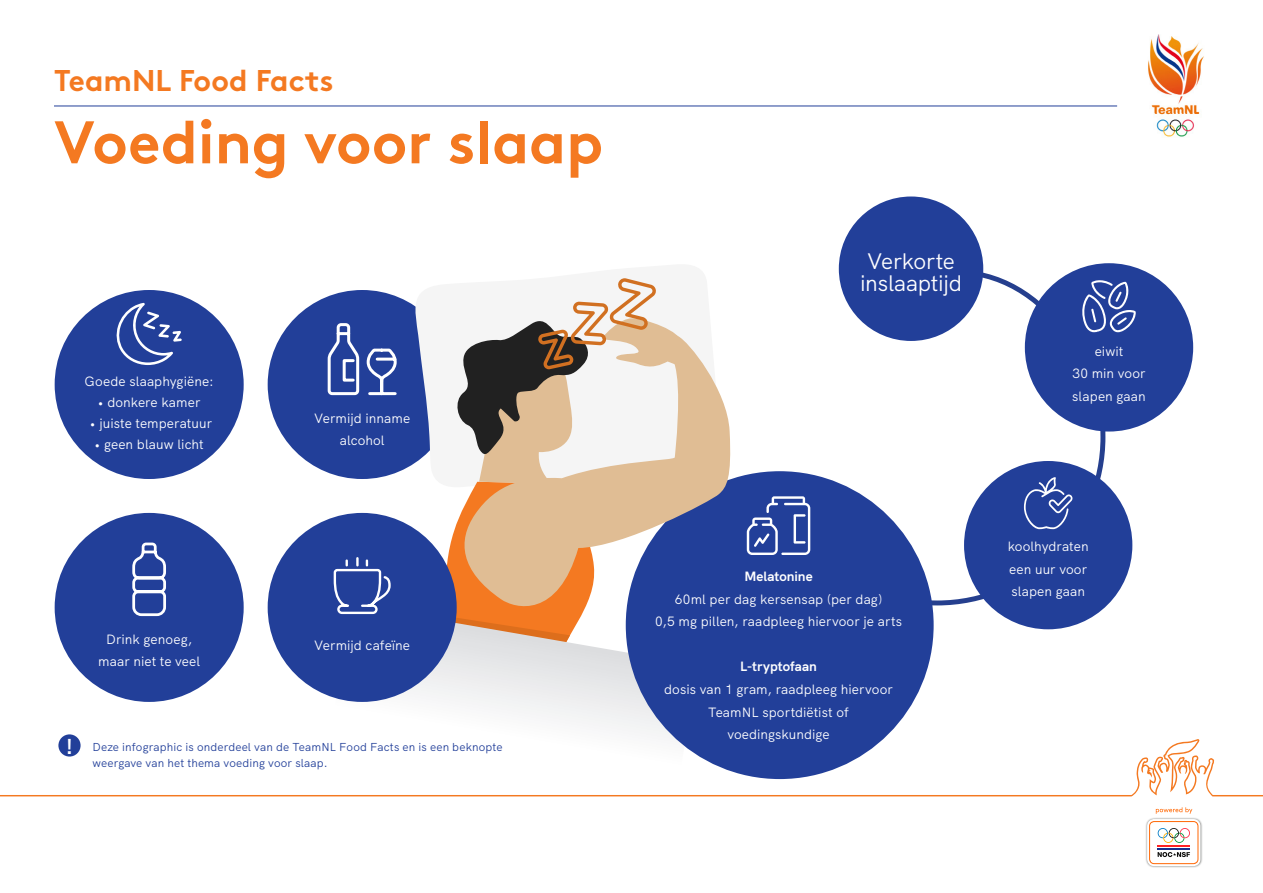
<style>
.page{position:relative;width:1263px;height:893px;background:#fff}
.page>*{position:absolute;margin:0;border:0;box-sizing:border-box;transform-origin:0 0}
.t1{font:700 60px "Brown";color:#f47921}
.t2{font:700 30px "Brown";color:#f47921}
.t3{font:22.5px/22.5px "HK Grotesk";letter-spacing:-.01em;color:#fff;text-align:center}
.t4{font:700 21.6px "HK Grotesk";color:#fff}
.t5{font:13.5px/22.5px "HK Grotesk";letter-spacing:.005em;color:#fff;text-align:center}
.t6{font:700 13.5px "HK Grotesk";letter-spacing:.005em;color:#fff}
.t7{font:11.55px/16.5px "HK Grotesk";letter-spacing:.01em;color:#223f99}
</style>
<div class="page">
<svg style="left:792px;top:266px;width:316px;height:342px"></svg>
<div style="left:964px;top:461px;width:168px;height:168px;background:#223f99;border-radius:50%"></div>
<div style="left:1025px;top:263px;width:168px;height:169px;background:#223f99;border-radius:50%"></div>
<svg style="left:58px;top:734px;width:23px;height:22px"></svg>
<div style="left:839px;top:196px;width:144px;height:145px;background:#223f99;border-radius:50%"></div>
<div style="left:55px;top:290px;width:189px;height:189px;background:#223f99;border-radius:50%"></div>
<svg style="left:116px;top:303px;width:66px;height:62px"></svg>
<div style="left:268px;top:290px;width:189px;height:189px;background:#223f99;border-radius:50%"></div>
<svg style="left:327px;top:323px;width:70px;height:73px"></svg>
<div style="left:55px;top:513px;width:189px;height:189px;background:#223f99;border-radius:50%"></div>
<svg style="left:132px;top:542px;width:34px;height:75px"></svg>
<svg style="left:1082px;top:280px;width:54px;height:52px"></svg>
<svg style="left:1024px;top:477px;width:48px;height:52px"></svg>
<svg style="left:413px;top:305px;width:23px;height:159px;fill:#f5f5f5"></svg>
<svg style="left:436px;top:278px;width:235px;height:320px"></svg>
<svg style="left:335px;top:617px;width:341px;height:122px"></svg>
<div style="left:268px;top:513px;width:189px;height:189px;background:#223f99;border-radius:50%"></div>
<svg style="left:333px;top:557px;width:58px;height:58px"></svg>
<div style="left:626px;top:471px;width:308px;height:308px;background:#223f99;border-radius:50%"></div>
<svg style="left:747px;top:496px;width:63px;height:59px"></svg>
<svg style="left:457px;top:331px;width:275px;height:288px"></svg>
<hr style="left:54px;top:106px;width:1063px;height:1px;background:#223f99">
<img style="left:1148px;top:34px;width:56px;height:103px">
<svg style="left:0;top:739px;width:1263px;height:57px"></svg>
<img style="left:1146px;top:821px;width:56px;height:47px">
<svg style="left:1147px;top:807px;width:53px;height:59px"></svg>
<h2 class="t2" style="left:54px;top:56px;width:281px">TeamNL Food Facts</h2>
<h1 class="t1" style="left:54px;top:94px;width:550px">Voeding voor slaap</h1>
<p class="t5" style="left:85px;top:369px;width:131px">Goede slaaphygiëne:</p>
<p class="t5" style="left:98px;top:390px;width:104px">• donkere kamer</p>
<p class="t5" style="left:90px;top:411px;width:124px">• juiste temperatuur</p>
<p class="t5" style="left:95px;top:432px;width:111px">• geen blauw licht</p>
<p class="t5" style="left:314px;top:406px;width:98px">Vermijd inname alcohol</p>
<p class="t5" style="left:98px;top:626px;width:104px">Drink genoeg, maar niet te veel</p>
<p class="t5" style="left:314px;top:633px;width:97px">Vermijd cafeïne</p>
<h3 class="t4" style="left:66px;top:730px;width:8px">!</h3>
<p class="t7" style="left:92px;top:737px;width:412px">Deze infographic is onderdeel van de TeamNL Food Facts en is een beknopte weergave van het thema voeding voor slaap.</p>
<h3 class="t3" style="left:860px;top:248px;width:104px">Verkorte inslaaptijd</h3>
<p class="t5" style="left:1072px;top:338px;width:75px">eiwit<br>30 min voor slapen gaan</p>
<p class="t6" style="left:744px;top:566px;width:70px">Melatonine</p>
<p class="t5" style="left:655px;top:587px;width:248px">60ml per dag kersensap (per dag)<br>0,5 mg pillen, raadpleeg hiervoor je arts</p>
<p class="t6" style="left:740px;top:656px;width:78px">L-tryptofaan</p>
<p class="t5" style="left:664px;top:677px;width:230px">dosis van 1 gram, raadpleeg hiervoor<br>TeamNL sportdiëtist of voedingskundige</p>
<p class="t5" style="left:1008px;top:534px;width:82px;text-align:justify">koolhydraten een uur voor slapen gaan</p>
</div>
